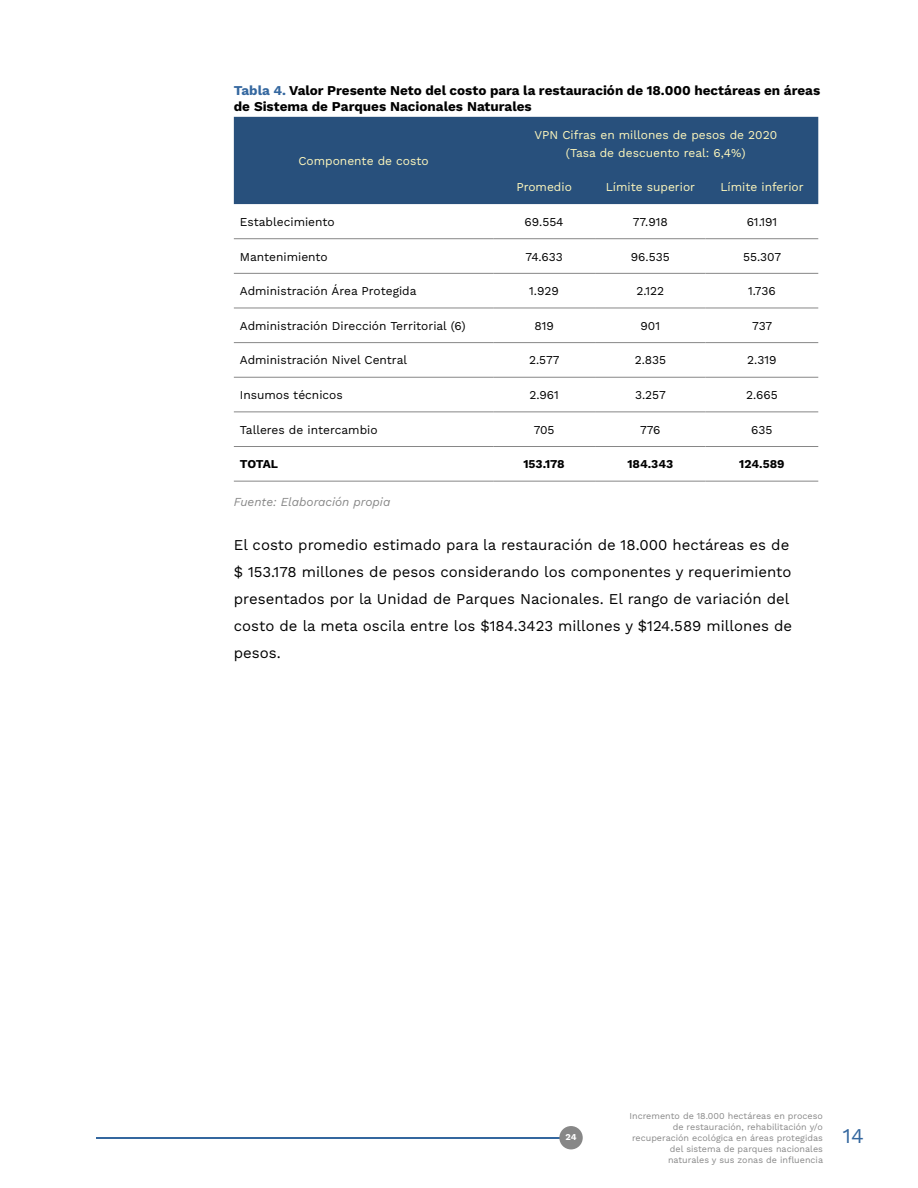
<style>
.page{position:relative;width:918px;height:1188px;background:#fff}
.page>*{position:absolute;margin:0;border:0;box-sizing:border-box;transform-origin:0 0}
.t1{font:21px "Work Sans";color:#34679f}
.p1{font:15px/27px "Work Sans";color:#000}
.fig_T1{font:700 13.5px/15.6px "Work Sans";color:#000}
.tabla_02{font:12px "Work Sans";color:#000}
.tabla_titulo{font:12px "Work Sans";color:#fff8bd}
.tabla_02-2{font:700 12px "Work Sans";color:#000}
.fig_03{font:italic 12px "Work Sans";color:#878787}
.t2{font:9px/10.8px "Work Sans";color:#878787;text-align:right}
.t3{font:700 9px "Work Sans";color:#fff}
.s1{color:#34679f}
</style>
<div class="page">
<hr style="left:96px;top:1137px;width:482px;height:1px;background:#34679f">
<div style="left:559px;top:1126px;width:24px;height:23px;background:#878787;border-radius:50%"></div>
<div style="left:234px;top:117px;width:584px;height:87px;background:#28507c"></div>
<hr style="left:234px;top:238px;width:259px;height:1px;background:#878787">
<hr style="left:493px;top:238px;width:102px;height:1px;background:#878787">
<hr style="left:595px;top:238px;width:111px;height:1px;background:#878787">
<hr style="left:706px;top:238px;width:112px;height:1px;background:#878787">
<hr style="left:234px;top:273px;width:259px;height:1px;background:#878787">
<hr style="left:493px;top:273px;width:102px;height:1px;background:#878787">
<hr style="left:595px;top:273px;width:111px;height:1px;background:#878787">
<hr style="left:706px;top:273px;width:112px;height:1px;background:#878787">
<hr style="left:234px;top:308px;width:259px;height:1px;background:#878787">
<hr style="left:493px;top:308px;width:102px;height:1px;background:#878787">
<hr style="left:595px;top:308px;width:111px;height:1px;background:#878787">
<hr style="left:706px;top:308px;width:112px;height:1px;background:#878787">
<hr style="left:234px;top:342px;width:259px;height:1px;background:#878787">
<hr style="left:493px;top:342px;width:102px;height:1px;background:#878787">
<hr style="left:595px;top:342px;width:111px;height:1px;background:#878787">
<hr style="left:706px;top:342px;width:112px;height:1px;background:#878787">
<hr style="left:234px;top:377px;width:259px;height:1px;background:#878787">
<hr style="left:493px;top:377px;width:102px;height:1px;background:#878787">
<hr style="left:595px;top:377px;width:111px;height:1px;background:#878787">
<hr style="left:706px;top:377px;width:112px;height:1px;background:#878787">
<hr style="left:234px;top:412px;width:259px;height:1px;background:#878787">
<hr style="left:493px;top:412px;width:102px;height:1px;background:#878787">
<hr style="left:595px;top:412px;width:111px;height:1px;background:#878787">
<hr style="left:706px;top:412px;width:112px;height:1px;background:#878787">
<hr style="left:234px;top:446px;width:259px;height:1px;background:#878787">
<hr style="left:493px;top:446px;width:102px;height:1px;background:#878787">
<hr style="left:595px;top:446px;width:111px;height:1px;background:#878787">
<hr style="left:706px;top:446px;width:112px;height:1px;background:#878787">
<hr style="left:234px;top:481px;width:259px;height:1px;background:#878787">
<hr style="left:493px;top:481px;width:102px;height:1px;background:#878787">
<hr style="left:595px;top:481px;width:111px;height:1px;background:#878787">
<hr style="left:706px;top:481px;width:112px;height:1px;background:#878787">
<p class="fig_T1" style="left:234px;top:82px;width:588px"><span class="s1">Tabla 4.</span> Valor Presente Neto del costo para la restauración de 18.000 hectáreas en áreas de Sistema de Parques Nacionales Naturales</p>
<p class="tabla_titulo" style="left:298px;top:152px;width:132px">Componente de costo</p>
<p class="tabla_titulo" style="left:534px;top:126px;width:244px">VPN Cifras en millones de pesos de 2020</p>
<p class="tabla_titulo" style="left:566px;top:144px;width:181px">(Tasa de descuento real: 6,4%)</p>
<p class="tabla_titulo" style="left:516px;top:178px;width:57px">Promedio</p>
<p class="tabla_titulo" style="left:606px;top:178px;width:91px">Límite superior</p>
<p class="tabla_titulo" style="left:720px;top:178px;width:85px">Límite inferior</p>
<p class="tabla_02" style="left:240px;top:213px;width:96px">Establecimiento</p>
<p class="tabla_02" style="left:525px;top:213px;width:41px">69.554</p>
<p class="tabla_02" style="left:633px;top:213px;width:36px">77.918</p>
<p class="tabla_02" style="left:747px;top:213px;width:32px">61.191</p>
<p class="tabla_02" style="left:240px;top:247px;width:90px">Mantenimiento</p>
<p class="tabla_02" style="left:525px;top:247px;width:39px">74.633</p>
<p class="tabla_02" style="left:631px;top:247px;width:40px">96.535</p>
<p class="tabla_02" style="left:743px;top:247px;width:40px">55.307</p>
<p class="tabla_02" style="left:240px;top:282px;width:178px">Administración Área Protegida</p>
<p class="tabla_02" style="left:529px;top:282px;width:31px">1.929</p>
<p class="tabla_02" style="left:637px;top:282px;width:29px">2.122</p>
<p class="tabla_02" style="left:748px;top:282px;width:29px">1.736</p>
<p class="tabla_02" style="left:240px;top:317px;width:227px">Administración Dirección Territorial (6)</p>
<p class="tabla_02" style="left:534px;top:317px;width:21px">819</p>
<p class="tabla_02" style="left:641px;top:317px;width:21px">901</p>
<p class="tabla_02" style="left:752px;top:317px;width:21px">737</p>
<p class="tabla_02" style="left:240px;top:351px;width:169px">Administración Nivel Central</p>
<p class="tabla_02" style="left:529px;top:351px;width:32px">2.577</p>
<p class="tabla_02" style="left:635px;top:351px;width:33px">2.835</p>
<p class="tabla_02" style="left:747px;top:351px;width:31px">2.319</p>
<p class="tabla_02" style="left:240px;top:386px;width:104px">Insumos técnicos</p>
<p class="tabla_02" style="left:529px;top:386px;width:31px">2.961</p>
<p class="tabla_02" style="left:635px;top:386px;width:32px">3.257</p>
<p class="tabla_02" style="left:746px;top:386px;width:33px">2.665</p>
<p class="tabla_02" style="left:240px;top:421px;width:139px">Talleres de intercambio</p>
<p class="tabla_02" style="left:534px;top:421px;width:22px">705</p>
<p class="tabla_02" style="left:640px;top:421px;width:22px">776</p>
<p class="tabla_02" style="left:751px;top:421px;width:23px">635</p>
<p class="tabla_02-2" style="left:240px;top:455px;width:40px">TOTAL</p>
<p class="tabla_02-2" style="left:523px;top:455px;width:43px">153.178</p>
<p class="tabla_02-2" style="left:627px;top:455px;width:47px">184.343</p>
<p class="tabla_02-2" style="left:739px;top:455px;width:47px">124.589</p>
<p class="fig_03" style="left:234px;top:493px;width:158px">Fuente: Elaboración propia</p>
<p class="p1" style="left:234px;top:531px;width:560px">El costo promedio estimado para la restauración de 18.000 hectáreas es de $ 153.178 millones de pesos considerando los componentes y requerimiento presentados por la Unidad de Parques Nacionales. El rango de variación del costo de la meta oscila entre los $184.3423 millones y $124.589 millones de pesos.</p>
<p class="t3" style="left:566px;top:1130px;width:13px">24</p>
<p class="t2" style="left:630px;top:1111px;width:195px">Incremento de 18.000 hectáreas en proceso de restauración, rehabilitación y/o recuperación ecológica en áreas protegidas del sistema de parques nacionales naturales y sus zonas de influencia</p>
<h1 class="t1" style="left:843px;top:1120px;width:23px">14</h1>
</div>
